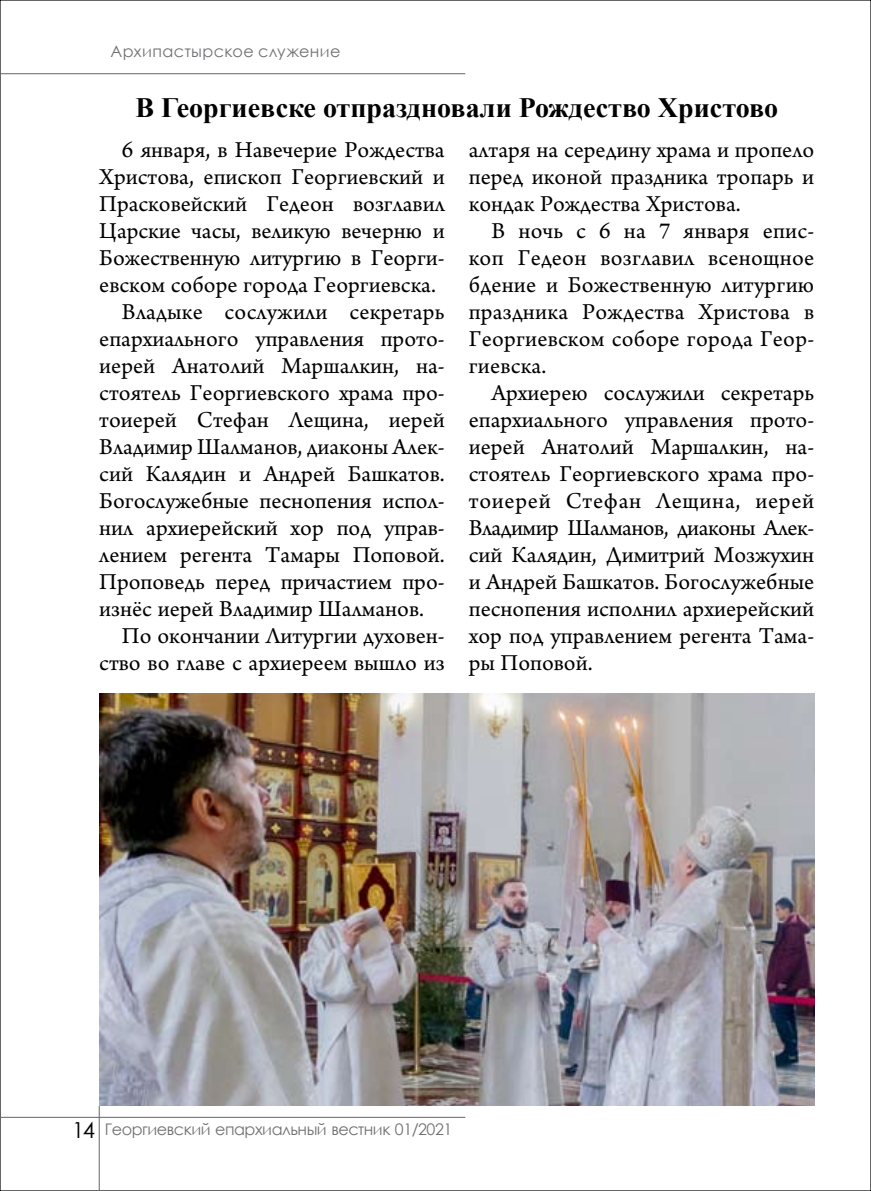
<style>
.page{position:relative;width:871px;height:1191px;background:#fff}
.page>*{position:absolute;margin:0;border:0;box-sizing:border-box;transform-origin:0 0}
.t1{font:700 28px "Times New Roman";color:#000}
.t2{font:24px/27px "Arno Pro";color:#000;text-align:justify}
.t3{font:16px "Century Gothic";letter-spacing:-.03em;color:#707173}
.t4{font:16px "Century Gothic";letter-spacing:.025em;color:#707173}
.s1{font-size:22px;color:#000}
</style>
<div class="page">
<hr style="left:99px;top:1106px;width:1px;height:85px;background:#646567">
<hr style="left:0;top:1116px;width:465px;height:1px;background:#646567">
<hr style="left:0;top:73px;width:465px;height:1px;background:#646567">
<img style="left:99px;top:694px;width:715px;height:412px">
<p class="t4" style="left:111px;top:40px;width:231px">Архипастырское служение</p>
<p class="t1" style="left:135px;top:88px;width:644px">В Георгиевске отпраздновали Рождество Христово</p>
<p class="t2" style="left:122px;top:137px;width:324px">6 января, в Навечерие Рождества</p>
<p class="t2" style="left:99px;top:164px;width:347px">Христова, епископ Георгиевский и</p>
<p class="t2" style="left:99px;top:191px;width:347px">Прасковейский Гедеон возглавил</p>
<p class="t2" style="left:99px;top:218px;width:347px">Царские часы, великую вечерню и</p>
<p class="t2" style="left:99px;top:245px;width:347px">Божественную литургию в Георги-</p>
<p class="t2" style="left:99px;top:272px;width:338px">евском соборе города Георгиевска.</p>
<p class="t2" style="left:122px;top:299px;width:324px">Владыке сослужили секретарь</p>
<p class="t2" style="left:99px;top:326px;width:347px">епархиального управления прото-</p>
<p class="t2" style="left:99px;top:353px;width:347px">иерей Анатолий Маршалкин, на-</p>
<p class="t2" style="left:99px;top:380px;width:347px">стоятель Георгиевского храма про-</p>
<p class="t2" style="left:99px;top:407px;width:347px">тоиерей Стефан Лещина, иерей</p>
<p class="t2" style="left:99px;top:434px;width:347px">Владимир Шалманов, диаконы Алек-</p>
<p class="t2" style="left:99px;top:461px;width:347px">сий Калядин и Андрей Башкатов.</p>
<p class="t2" style="left:99px;top:488px;width:347px">Богослужебные песнопения испол-</p>
<p class="t2" style="left:99px;top:515px;width:347px">нил архиерейский хор под управ-</p>
<p class="t2" style="left:99px;top:542px;width:347px">лением регента Тамары Поповой.</p>
<p class="t2" style="left:99px;top:569px;width:347px">Проповедь перед причастием про-</p>
<p class="t2" style="left:99px;top:596px;width:326px">изнёс иерей Владимир Шалманов.</p>
<p class="t2" style="left:122px;top:623px;width:324px">По окончании Литургии духовен-</p>
<p class="t2" style="left:99px;top:650px;width:347px">ство во главе с архиереем вышло из</p>
<p class="t2" style="left:468px;top:137px;width:347px">алтаря на середину храма и пропело перед иконой праздника тропарь и кондак Рождества Христова.</p>
<p class="t2" style="left:468px;top:218px;width:347px;text-indent:23px">В ночь с 6 на 7 января епис&shy;коп Гедеон возглавил всенощное бдение и Божественную литургию праздника Рождества Христова в Георгиевском соборе города Геор&shy;гиевска.</p>
<p class="t2" style="left:468px;top:380px;width:347px;text-indent:23px">Архиерею сослужили секретарь епархиального управления прото&shy;иерей Анатолий Маршалкин, на&shy;стоятель Георгиевского храма про&shy;тоиерей Стефан Лещина, иерей Владимир Шалманов, диаконы Алек&shy;сий Калядин, Димитрий Мозжухин и Андрей Башкатов. Богослужебные песнопения исполнил архиерейский хор под управлением регента Тама&shy;ры Поповой.</p>
<p class="t3" style="left:72px;top:1118px;width:381px"><span class="s1">14</span> Георгиевский епархиальный вестник 01/2021</p>
</div>
